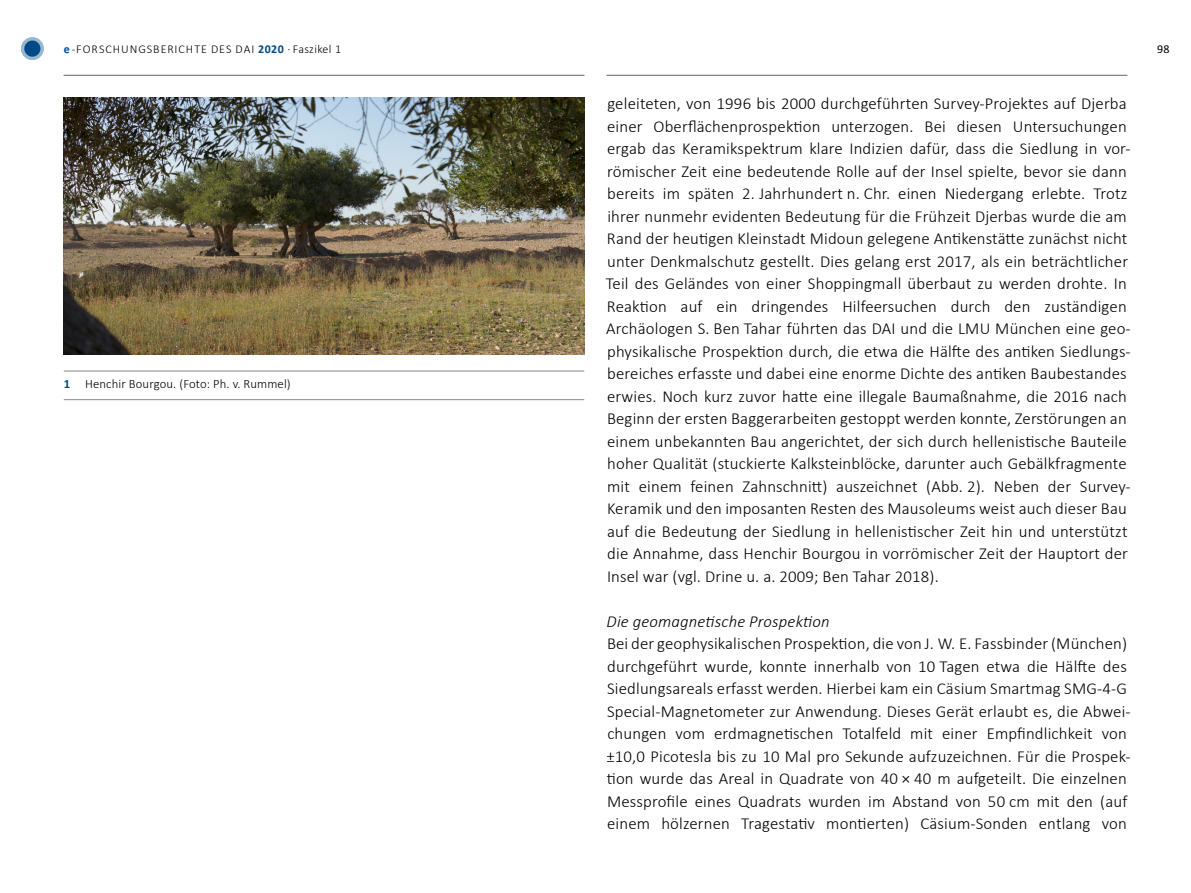
<style>
.page{position:relative;width:1191px;height:893px;background:#fff}
.page>*{position:absolute;margin:0;border:0;box-sizing:border-box;transform-origin:0 0}
.t1{font:300 16.8px/22.5px "Calibri";letter-spacing:.01em;color:#000}
.t2{font:italic 300 16.8px "Calibri";letter-spacing:.01em;color:#000}
.t3{font:300 12.75px "Calibri";letter-spacing:.01em;color:#000}
.t4{font:300 12px "Calibri";letter-spacing:.08em;color:#000}
.t5{font:12px "Calibri";color:#000}
.s1{font-weight:700;color:#004b87}
</style>
<div class="page">
<hr style="left:64px;top:371px;width:520px;height:1px;background:#878787">
<hr style="left:64px;top:399px;width:520px;height:1px;background:#878787">
<hr style="left:607px;top:75px;width:520px;height:1px;background:#878787">
<hr style="left:64px;top:75px;width:520px;height:1px;background:#878787">
<svg style="left:23px;top:39px;width:19px;height:19px"></svg>
<div style="left:21px;top:37px;width:23px;height:23px;border:3px solid #99b7cf;border-radius:50%"></div>
<img style="left:64px;top:98px;width:520px;height:256px">
<p class="t4" style="left:64px;top:41px;width:279px"><span class="s1">e</span>-FORSCHUNGSBERICHTE DES DAI <span class="s1">2020</span> · Faszikel 1</p>
<p class="t5" style="left:1157px;top:41px;width:14px">98</p>
<p class="t3" style="left:64px;top:376px;width:228px"><span class="s1">1</span> Henchir Bourgou. (Foto: Ph. v. Rummel)</p>
<p class="t1" style="left:606px;top:92px;width:526px">geleiteten, von 1996 bis 2000 durchgeführten Survey-Projektes auf Djerba einer Oberflächenprospektion unterzogen. Bei diesen Untersuchungen ergab das Keramikspektrum klare Indizien dafür, dass die Siedlung in vor&shy;römischer Zeit eine bedeutende Rolle auf der Insel spielte, bevor sie dann bereits im späten 2. Jahrhundert n. Chr. einen Niedergang erlebte. Trotz ihrer nunmehr evidenten Bedeutung für die Frühzeit Djerbas wurde die am Rand der heutigen Kleinstadt Midoun gelegene Antikenstätte zunächst nicht unter Denkmalschutz gestellt. Dies gelang erst 2017, als ein beträchtlicher Teil des Geländes von einer Shoppingmall überbaut zu werden drohte. In Reaktion auf ein dringendes Hilfeersuchen durch den zuständigen Archäologen S. Ben Tahar führten das DAI und die LMU München eine geo&shy;physikalische Prospektion durch, die etwa die Hälfte des antiken Siedlungs&shy;bereiches erfasste und dabei eine enorme Dichte des antiken Baubestandes erwies. Noch kurz zuvor hatte eine illegale Baumaßnahme, die 2016 nach Beginn der ersten Baggerarbeiten gestoppt werden konnte, Zerstörungen an einem unbekannten Bau angerichtet, der sich durch hellenistische Bauteile hoher Qualität (stuckierte Kalksteinblöcke, darunter auch Gebälkfragmente mit einem feinen Zahnschnitt) auszeichnet (Abb. 2). Neben der Survey-Keramik und den imposanten Resten des Mausoleums weist auch dieser Bau auf die Bedeutung der Siedlung in hellenistischer Zeit hin und unterstützt die Annahme, dass Henchir Bourgou in vorrömischer Zeit der Hauptort der Insel war (vgl. Drine u. a. 2009; Ben Tahar 2018).</p>
<p class="t2" style="left:606px;top:611px;width:224px">Die geomagnetische Prospektion</p>
<p class="t1" style="left:606px;top:632px;width:526px">Bei der geophysikalischen Prospektion, die von J. W. E. Fassbinder (München) durchgeführt wurde, konnte innerhalb von 10 Tagen etwa die Hälfte des Siedlungsareals erfasst werden. Hierbei kam ein Cäsium Smartmag SMG-4-G Special-Magnetometer zur Anwendung. Dieses Gerät erlaubt es, die Abwei&shy;chungen vom erdmagnetischen Totalfeld mit einer Empfindlichkeit von ±10,0 Picotesla bis zu 10 Mal pro Sekunde aufzuzeichnen. Für die Prospek&shy;tion wurde das Areal in Quadrate von 40 × 40 m aufgeteilt. Die einzelnen Messprofile eines Quadrats wurden im Abstand von 50 cm mit den (auf einem hölzernen Tragestativ montierten) Cäsium-Sonden entlang von</p>
</div>
